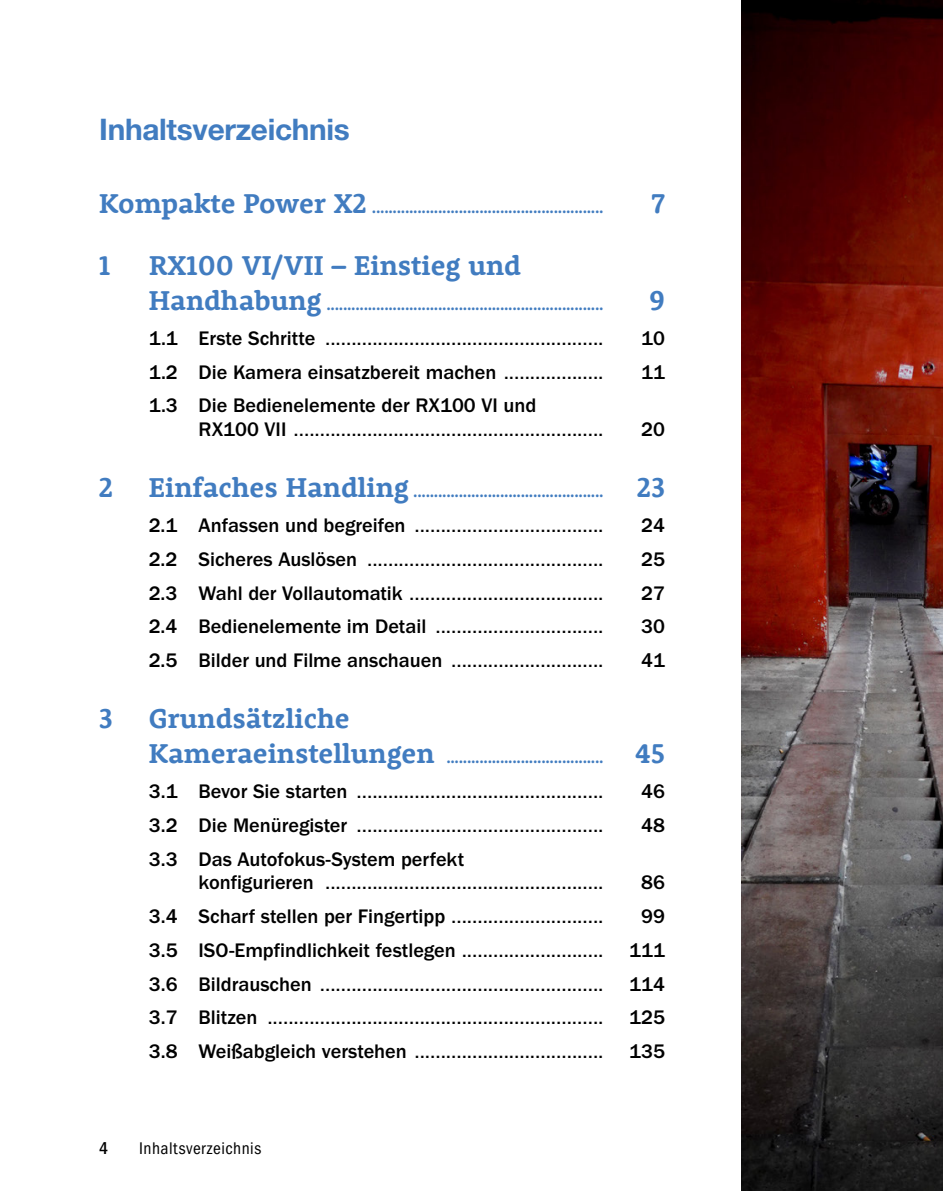
<style>
.page{position:relative;width:943px;height:1191px;background:#fff}
.page>*{position:absolute;margin:0;border:0;box-sizing:border-box;transform-origin:0 0}
.IHV_Titel{font:700 29.75px "Helvetica Neue LT Std";letter-spacing:-.01em;color:#417cc0}
.t1{font:700 28px "Rooney";color:#417cc0}
.t2{font:21px "Franklin Gothic URW Boo";color:#000}
.t3{font:500 20.3px "Franklin Gothic URW";color:#000}
.t4{font:600 17.5px "Myriad Pro";color:#417cc0}
.t5{font:17.5px "Franklin Gothic URW Cond";letter-spacing:.03em;color:#000}
.t6{font:500 17.5px "Franklin Gothic URW Cond";color:#000}
.s1{font-family:"Rooney";font-weight:700;font-size:28px}
.s2{font-family:"Franklin Gothic URW";font-weight:500;font-size:20.3px}
.s3{font-family:"Franklin Gothic URW Boo";font-weight:400;font-size:21px}
</style>
<div class="page">
<img style="left:741px;top:0;width:202px;height:1191px">
<p class="IHV_Titel" style="left:99px;top:111px;width:252px">Inhaltsverzeichnis</p>
<p class="t4" style="left:99px;top:195px;width:505px"><span class="s1">Kompakte Power X2</span> ........................................................</p>
<p class="t1" style="left:651px;top:185px;width:15px">7</p>
<p class="t1" style="left:99px;top:247px;width:13px">1</p>
<p class="t1" style="left:149px;top:247px;width:373px">RX100 VI/VII – Einstieg und</p>
<p class="t4" style="left:149px;top:293px;width:456px"><span class="s1">Handhabung</span> ...................................................................</p>
<p class="t1" style="left:649px;top:282px;width:18px">9</p>
<p class="t2" style="left:149px;top:325px;width:456px"><span class="s2">1.1 Erste Schritte</span> .....................................................</p>
<p class="t3" style="left:641px;top:325px;width:25px">10</p>
<p class="t3" style="left:149px;top:359px;width:456px">1.2 Die Kamera einsatzbereit machen <span class="s3">...................</span></p>
<p class="t3" style="left:641px;top:359px;width:25px">11</p>
<p class="t3" style="left:149px;top:393px;width:389px">1.3 Die Bedienelemente der RX100 VI und</p>
<p class="t2" style="left:198px;top:416px;width:406px"><span class="s2">RX100 VII</span> ...........................................................</p>
<p class="t3" style="left:641px;top:417px;width:25px">20</p>
<p class="t1" style="left:99px;top:469px;width:15px">2</p>
<p class="t4" style="left:149px;top:480px;width:517px"><span class="s1">Einfaches Handling</span> .............................................. <span class="s1">23</span></p>
<p class="t2" style="left:149px;top:512px;width:456px"><span class="s2">2.1 Anfassen und begreifen</span> ....................................</p>
<p class="t3" style="left:641px;top:513px;width:25px">24</p>
<p class="t2" style="left:149px;top:546px;width:456px"><span class="s2">2.2 Sicheres Auslösen</span> .............................................</p>
<p class="t3" style="left:641px;top:546px;width:25px">25</p>
<p class="t2" style="left:149px;top:579px;width:456px"><span class="s2">2.3 Wahl der Vollautomatik</span> .....................................</p>
<p class="t3" style="left:641px;top:580px;width:25px">27</p>
<p class="t2" style="left:149px;top:613px;width:456px"><span class="s2">2.4 Bedienelemente im Detail</span> ................................</p>
<p class="t3" style="left:641px;top:614px;width:25px">30</p>
<p class="t2" style="left:149px;top:647px;width:456px"><span class="s2">2.5 Bilder und Filme anschauen</span> .............................</p>
<p class="t3" style="left:641px;top:648px;width:25px">41</p>
<p class="t1" style="left:99px;top:700px;width:15px">3</p>
<p class="t1" style="left:149px;top:700px;width:202px">Grundsätzliche</p>
<p class="t4" style="left:149px;top:746px;width:517px"><span class="s1">Kameraeinstellungen</span> ...................................... <span class="s1">45</span></p>
<p class="t2" style="left:149px;top:778px;width:456px"><span class="s2">3.1 Bevor Sie starten</span> ...............................................</p>
<p class="t3" style="left:641px;top:779px;width:25px">46</p>
<p class="t2" style="left:149px;top:812px;width:456px"><span class="s2">3.2 Die Menüregister</span> ...............................................</p>
<p class="t3" style="left:641px;top:812px;width:25px">48</p>
<p class="t3" style="left:149px;top:846px;width:317px">3.3 Das Autofokus-System perfekt</p>
<p class="t2" style="left:198px;top:869px;width:406px"><span class="s2">konfigurieren</span> .....................................................</p>
<p class="t3" style="left:641px;top:870px;width:25px">86</p>
<p class="t3" style="left:149px;top:904px;width:456px">3.4 Scharf stellen per Fingertipp <span class="s3">.............................</span></p>
<p class="t3" style="left:641px;top:904px;width:25px">99</p>
<p class="t3" style="left:149px;top:937px;width:517px">3.5 ISO-Empfindlichkeit festlegen <span class="s3">...........................</span> 111</p>
<p class="t2" style="left:149px;top:970px;width:517px"><span class="s2">3.6 Bildrauschen</span> ...................................................... <span class="s2">114</span></p>
<p class="t2" style="left:149px;top:1004px;width:517px"><span class="s2">3.7 Blitzen</span> ................................................................ <span class="s2">125</span></p>
<p class="t2" style="left:149px;top:1038px;width:517px"><span class="s2">3.8 Weißabgleich verstehen</span> .................................... <span class="s2">135</span></p>
<p class="t6" style="left:99px;top:1135px;width:10px">4</p>
<p class="t5" style="left:139px;top:1135px;width:124px">Inhaltsverzeichnis</p>
</div>
